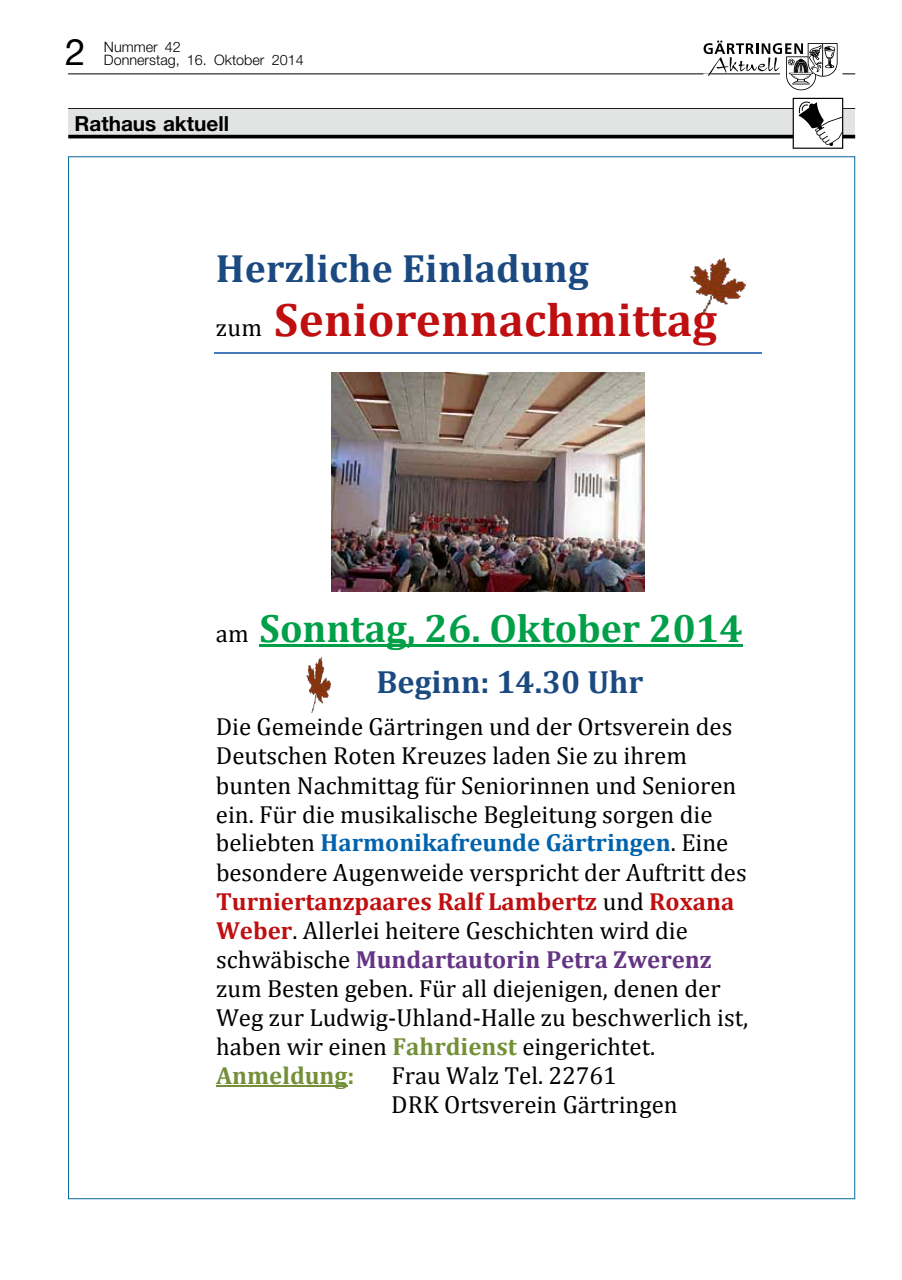
<style>
.page{position:relative;width:902px;height:1280px;background:#fff}
.page>*{position:absolute;margin:0;border:0;box-sizing:border-box;transform-origin:0 0}
.t1{font:700 47.1px "Cambria";letter-spacing:.005em;color:#bf0f10}
.t2{font:700 39.6px "Cambria";color:#009f48}
.t3{font:700 39.6px "Cambria";letter-spacing:.005em;color:#1b4a81}
.t4{font:36.75px "Helvetica Neue";color:#000}
.t5{font:700 32.25px "Cambria";color:#1b4a81}
.t6{font:24.75px/29.1px "Cambria";color:#000}
.t7{font:700 20.85px "Helvetica Neue";color:#000}
.t8{font:300 14.4px/13.5px "Helvetica Neue";color:#000}
.s1{font-weight:400;font-size:24.75px;color:#000}
.s2{font-weight:700;color:#0063ad}
.s3{font-weight:700;color:#bf0f10}
.s4{font-weight:700;color:#653485}
.s5{font-weight:700;color:#739039}
</style>
<div class="page">
<hr style="left:68px;top:73px;width:712px;height:1px;background:#000">
<svg style="left:703px;top:41px;width:152px;height:49px"></svg>
<hr style="left:214px;top:352px;width:548px;height:1px;background:#447ab8">
<hr style="left:259px;top:644px;width:483px;height:3px;background:#009f48">
<hr style="left:216px;top:1085px;width:131px;height:2px;background:#739039">
<img style="left:331px;top:372px;width:313px;height:220px">
<img style="left:690px;top:258px;width:55px;height:56px">
<img style="left:306px;top:658px;width:24px;height:54px">
<hr style="left:68px;top:108px;width:787px;height:1px;background:#000">
<div style="left:68px;top:109px;width:786px;height:27px;background:#e2e3e3"></div>
<hr style="left:68px;top:135px;width:787px;height:3px;background:#000">
<div style="left:793px;top:98px;width:49px;height:50px;background:#fff"></div>
<div style="left:792px;top:98px;width:51px;height:51px;border:1px solid #000"></div>
<svg style="left:798px;top:101px;width:43px;height:45px"></svg>
<h3 class="t4" style="left:65px;top:30px;width:22px">2</h3>
<p class="t8" style="left:104px;top:39px;width:201px">Nummer 42<br>Donnerstag, 16. Oktober 2014</p>
<p class="t7" style="left:74px;top:111px;width:156px">Rathaus aktuell</p>
<h2 class="t3" style="left:216px;top:240px;width:374px">Herzliche Einladung</h2>
<h1 class="t1" style="left:216px;top:286px;width:502px"><span class="s1">zum</span> Seniorennachmittag</h1>
<h2 class="t2" style="left:216px;top:601px;width:528px"><span class="s1">am</span> Sonntag, 26. Oktober 2014</h2>
<h3 class="t5" style="left:376px;top:659px;width:268px">Beginn: 14.30 Uhr</h3>
<p class="t6" style="left:216px;top:712px;width:533px">Die Gemeinde Gärtringen und der Ortsverein des Deutschen Roten Kreuzes laden Sie zu ihrem bunten Nachmittag für Seniorinnen und Senioren ein. Für die musikalische Begleitung sorgen die beliebten <span class="s2">Harmonikafreunde Gärtringen</span>. Eine besondere Augenweide verspricht der Auftritt des <span class="s3">Turniertanzpaares Ralf Lambertz</span> und <span class="s3">Roxana Weber</span>. Allerlei heitere Geschichten wird die schwäbische <span class="s4">Mundartautorin Petra Zwerenz </span>zum Besten geben. Für all diejenigen, denen der Weg zur Ludwig-Uhland-Halle zu beschwerlich ist, haben wir einen <span class="s5">Fahrdienst</span> eingerichtet.<br><span class="s5">Anmeldung:</span></p>
<p class="t6" style="left:391px;top:1061px;width:288px">Frau Walz Tel. 22761<br>DRK Ortsverein Gärtringen</p>
</div>
